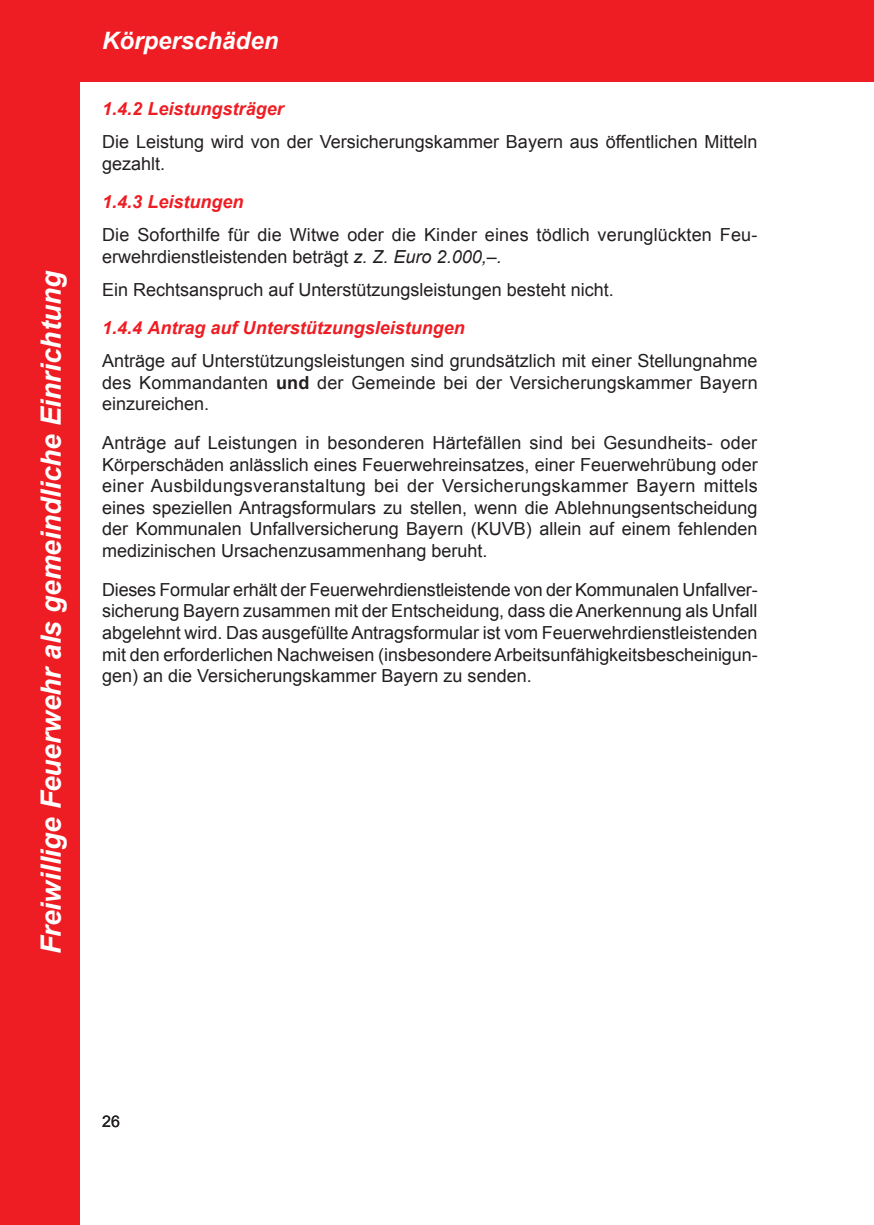
<style>
.page{position:relative;width:874px;height:1225px;background:#fff}
.page>*{position:absolute;margin:0;border:0;box-sizing:border-box;transform-origin:0 0}
.t1{font:italic 700 28px "Arial";color:#fff}
.t2{font:italic 700 24px "Arial";color:#fff}
.t3{font:18px/21.6px "Arial";color:#231f20;text-align:justify}
.t4{font:italic 700 18px "Arial";color:#ee1d23}
.t5{font:16px "Arial";color:#231f20}
.s1{font-style:italic}
.s2{font-weight:700}
</style>
<div class="page">
<div style="left:0;top:0;width:873px;height:81px;background:#ee1d23"></div>
<div style="left:0;top:0;width:80px;height:1225px;background:#ee1d23"></div>
<h1 class="t1" style="left:32px;top:954px;width:685px;rotate:-90deg">Freiwillige Feuerwehr als gemeindliche Einrichtung</h1>
<h2 class="t2" style="left:102px;top:24px;width:178px">Körperschäden</h2>
<p class="t4" style="left:102px;top:97px;width:183px">1.4.2 Leistungsträger</p>
<p class="t3" style="left:102px;top:131px;width:656px">Die Leistung wird von der Versicherungskammer Bayern aus öffentlichen Mitteln gezahlt.</p>
<p class="t4" style="left:102px;top:190px;width:143px">1.4.3 Leistungen</p>
<p class="t3" style="left:102px;top:224px;width:656px">Die Soforthilfe für die Witwe oder die Kinder eines tödlich verunglückten Feu&shy;erwehrdienstleistenden beträgt <span class="s1">z. Z. Euro 2.000,–.</span></p>
<p class="t3" style="left:102px;top:279px;width:513px">Ein Rechtsanspruch auf Unterstützungsleistungen besteht nicht.</p>
<p class="t4" style="left:102px;top:316px;width:364px">1.4.4 Antrag auf Unterstützungsleistungen</p>
<p class="t3" style="left:102px;top:350px;width:657px">Anträge auf Unterstützungsleistungen sind grundsätzlich mit einer Stellungnahme des Kommandanten <span class="s2">und</span> der Gemeinde bei der Versicherungskammer Bayern einzureichen.</p>
<p class="t3" style="left:102px;top:432px;width:657px">Anträge auf Leistungen in besonderen Härtefällen sind bei Gesundheits- oder Körperschäden anlässlich eines Feuerwehreinsatzes, einer Feuerwehrübung oder einer Ausbildungsveranstaltung bei der Versicherungskammer Bayern mittels eines speziellen Antragsformulars zu stellen, wenn die Ablehnungsentscheidung der Kommunalen Unfallversicherung Bayern (KUVB) allein auf einem fehlenden medizinischen Ursachenzusammenhang beruht.</p>
<p class="t3" style="left:102px;top:579px;width:657px">Dieses Formular erhält der Feuerwehrdienstleistende von der Kommunalen Unfallver&shy;sicherung Bayern zusammen mit der Entscheidung, dass die Anerkennung als Unfall abgelehnt wird. Das ausgefüllte Antragsformular ist vom Feuerwehrdienstleistenden mit den erforderlichen Nachweisen (insbesondere Arbeitsunfähigkeitsbescheinigun&shy;gen) an die Versicherungskammer Bayern zu senden.</p>
<p class="t5" style="left:102px;top:1111px;width:19px">26</p>
</div>
